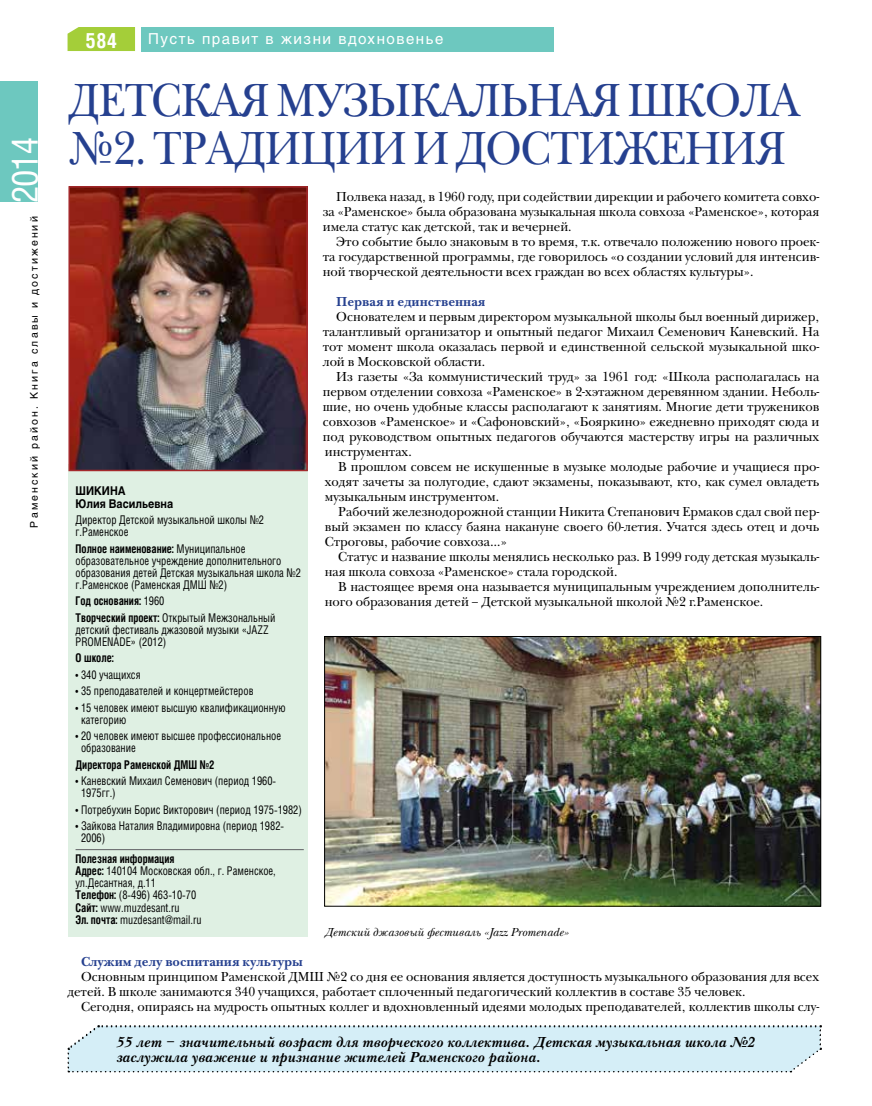
<style>
.page{position:relative;width:872px;height:1106px;background:#fff}
.page>*{position:absolute;margin:0;border:0;box-sizing:border-box;transform-origin:0 0}
.t1{font:48px "New Baskerville C";letter-spacing:.18em;color:#25408f;scale:.9 1}
.t2{font:36px "Helios Cond";color:#fff}
.t3{font:700 21px "Helios Cond";color:#fff}
.t4{font:italic 700 15px/15px "New Baskerville C";letter-spacing:.025em;color:#000}
.t5{font:15px "Helios";letter-spacing:.1em;color:#fff}
.t6{font:13.5px/15px "New Baskerville C";letter-spacing:-.005em;color:#000;text-align:justify;scale:.96 1}
.t7{font:700 13.5px "New Baskerville C";letter-spacing:-.005em;color:#25408f;scale:.96 1}
.t8{font:12px/12.1px "Helios Cond";color:#000;scale:.9 1}
.t9{font:700 12px/16.4px "Helios Cond";color:#000;scale:.9 1}
.t10{font:italic 12px "New Baskerville C";letter-spacing:.005em;color:#000}
.t11{font:700 12px/12.1px "Helios";color:#000;scale:.9 1}
.t12{font:10.5px "Helios";letter-spacing:.2em;color:#000}
.s1{font-weight:700}
.s2{font-weight:400}
</style>
<div class="page">
<div style="left:142px;top:27px;width:412px;height:24px;background:#6dc8bf"></div>
<div style="left:68px;top:27px;width:67px;height:24px;background:#a4ce39"></div>
<div style="left:0;top:81px;width:38px;height:120px;background:#6dc8bf"></div>
<svg style="left:68px;top:1025px;width:753px;height:47px;background:#d2e9f2"></svg>
<div style="left:68px;top:464px;width:240px;height:472px;background:#dff0e3"></div>
<img style="left:71px;top:189px;width:234px;height:279px">
<div style="left:68px;top:186px;width:240px;height:285px;border:2px solid #a4292c"></div>
<hr style="left:76px;top:849px;width:228px;height:1px;background:#6d6e71">
<img style="left:326px;top:638px;width:493px;height:266px">
<div style="left:324px;top:636px;width:497px;height:270px;border:1px solid #000"></div>
<h2 class="t2" style="left:3px;top:203px;width:68px;rotate:-90deg">2014</h2>
<p class="t12" style="left:28px;top:527px;width:312px;rotate:-90deg">Раменский район. Книга славы и достижений</p>
<h3 class="t3" style="left:86px;top:27px;width:33px">584</h3>
<p class="t5" style="left:148px;top:30px;width:297px">Пусть правит в жизни вдохновенье</p>
<h1 class="t1" style="left:68px;top:71px;width:265px">Детская муз</h1>
<h1 class="t1" style="left:368px;top:71px;width:331px">ыкальная шко</h1>
<h1 class="t1" style="left:740px;top:71px;width:59px">ла</h1>
<h1 class="t1" style="left:68px;top:119px;width:466px">№2. Традиции идос</h1>
<h1 class="t1" style="left:550px;top:119px;width:158px">тижени</h1>
<h1 class="t1" style="left:755px;top:119px;width:27px">я</h1>
<p class="t11" style="left:76px;top:485px;width:110px">Шикина<br>Юлия Васильевна</p>
<p class="t8" style="left:76px;top:513px;width:211px">Директор Детской музыкальной школы №2 г.Раменское</p>
<p class="t8" style="left:76px;top:542px;width:252px"><span class="s1">Полное наименование:</span> Муниципальное образовательное учреждение дополнительного образования детей Детская музыкальная школа №2 г.Раменское (Раменская ДМШ №2)</p>
<p class="t9" style="left:76px;top:592px;width:223px">Год основания: <span class="s2">1960<br></span>Творческий проект: <span class="s2">Открытый Межзональный</span></p>
<p class="t8" style="left:76px;top:623px;width:216px">детский фестиваль джазовой музыки «JAZZ<br>PROMENADЕ» (2012)</p>
<p class="t9" style="left:76px;top:649px;width:44px">О школе:</p>
<p class="t8" style="left:76px;top:668px;width:74px">• 340 учащихся</p>
<p class="t8" style="left:76px;top:684px;width:199px">• 35 преподавателей и концертмейстеров</p>
<p class="t8" style="left:81px;top:701px;width:229px;text-indent:-5px">• 15 человек имеют высшую квалификационную категорию</p>
<p class="t8" style="left:81px;top:729px;width:224px;text-indent:-5px">• 20 человек имеют высшее профессиональное образование</p>
<p class="t9" style="left:76px;top:756px;width:156px">Директора Раменской ДМШ №2</p>
<p class="t8" style="left:81px;top:774px;width:218px;text-indent:-5px">• Каневский Михаил Семенович (период 1960-<br>1975гг.)</p>
<p class="t8" style="left:76px;top:803px;width:253px">• Потребухин Борис Викторович (период 1975-1982)</p>
<p class="t8" style="left:81px;top:819px;width:227px;text-indent:-5px">• Зайкова Наталия Владимировна (период 1982-<br>2006)</p>
<p class="t8" style="left:76px;top:852px;width:224px"><span class="s1">Полезная информация<br>Адрес:</span> 140104 Московская обл., г. Раменское, ул.Десантная, д.11<br><span class="s1">Телефон:</span> (8-496) 463-10-70<br><span class="s1">Сайт:</span> www.muzdesant.ru<br><span class="s1">Эл. почта:</span> muzdesant@mail.ru</p>
<p class="t6" style="left:323px;top:189px;width:518px;text-indent:14px">Полвека назад, в 1960 году, при содействии дирекции и рабочего комитета совхо&shy;за «Раменское» была образована музыкальная школа совхоза «Раменское», которая имела статус как детской, так и вечерней.</p>
<p class="t6" style="left:323px;top:234px;width:518px;text-indent:14px">Это событие было знаковым в то время, т.к. отвечало положению нового проек&shy;та государственной программы, где говорилось «о создании условий для интенсив&shy;ной творческой деятельности всех граждан во всех областях культуры».</p>
<p class="t7" style="left:336px;top:294px;width:157px">Первая и единственная</p>
<p class="t6" style="left:323px;top:309px;width:518px;text-indent:14px">Основателем и первым директором музыкальной школы был военный дирижер, талантливый организатор и опытный педагог Михаил Семенович Каневский. На тот момент школа оказалась первой и единственной сельской музыкальной шко&shy;лой в Московской области.</p>
<p class="t6" style="left:323px;top:369px;width:518px;text-indent:14px">Из газеты «За коммунистический труд» за 1961 год: «Школа располагалась на первом отделении совхоза «Раменское» в 2-хэтажном деревянном здании. Неболь&shy;шие, но очень удобные классы располагают к занятиям. Многие дети тружеников совхозов «Раменское» и «Сафоновский», «Бояркино» ежедневно приходят сюда и под руководством опытных педагогов обучаются мастерству игры на различных инструментах.</p>
<p class="t6" style="left:325px;top:459px;width:516px;text-indent:14px">В прошлом совсем не искушенные в музыке молодые рабочие и учащиеся про&shy;ходят зачеты за полугодие, сдают экзамены, показывают, кто, как сумел овладеть музыкальным инструментом.</p>
<p class="t6" style="left:325px;top:504px;width:516px;text-indent:14px">Рабочий железнодорожной станции Никита Степанович Ермаков сдал свой пер&shy;вый экзамен по классу баяна накануне своего 60-летия. Учатся здесь отец и дочь Строговы, рабочие совхоза…»</p>
<p class="t6" style="left:325px;top:549px;width:516px;text-indent:14px">Статус и название школы менялись несколько раз. В 1999 году детская музыкаль&shy;ная школа совхоза «Раменское» стала городской.</p>
<p class="t6" style="left:325px;top:579px;width:516px;text-indent:14px">В настоящее время она называется муниципальным учреждением дополнитель&shy;ного образования детей – Детской музыкальной школой №2 г.Раменское.</p>
<p class="t10" style="left:324px;top:925px;width:246px">Детский джазовый фестиваль «Jazz Promenade»</p>
<p class="t7" style="left:81px;top:954px;width:233px">Служим делу воспитания культуры</p>
<p class="t6" style="left:67px;top:969px;width:784px;text-indent:14px">Основным принципом Раменской ДМШ №2 со дня ее основания является доступность музыкального образования для всех детей. В школе занимаются 340 учащихся, работает сплоченный педагогический коллектив в составе 35 человек.</p>
<p class="t6" style="left:81px;top:999px;width:770px">Сегодня, опираясь на мудрость опытных коллег и вдохновленный идеями молодых преподавателей, коллектив школы слу-</p>
<p class="t4" style="left:116px;top:1034px;width:640px">55 лет – значительный возраст для творческого коллектива. Детская музыкальная школа №2 заслужила уважение и признание жителей Раменского района.</p>
</div>
